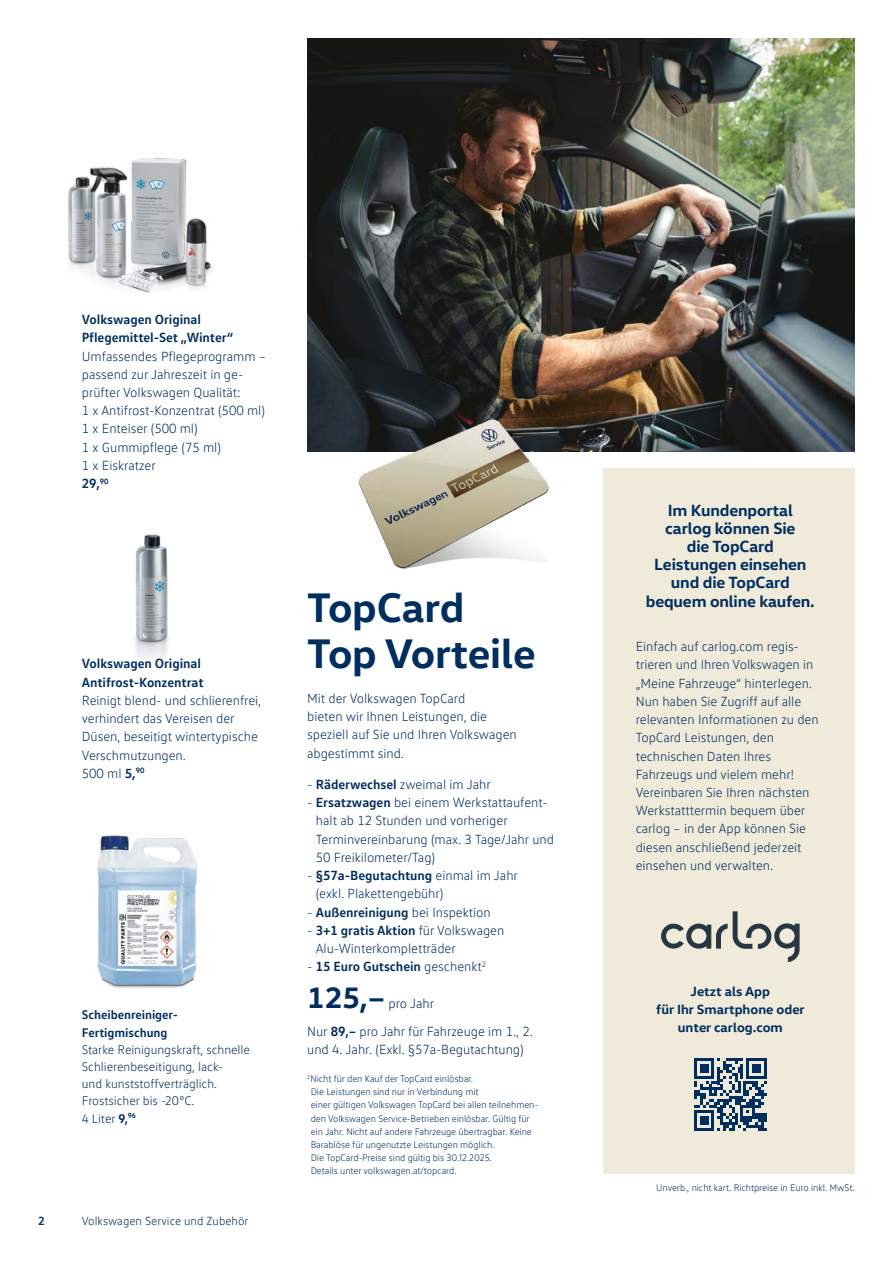
<style>
.page{position:relative;width:893px;height:1263px;background:#fff}
.page>*{position:absolute;margin:0;border:0;box-sizing:border-box;transform-origin:0 0}
.t1{font:700 42px/46.2px "VW Head";letter-spacing:-.005em;color:#002e5e}
.t2{font:700 30px "VW Head";color:#002e5e}
.t3{font:700 16.5px/18.1px "VW Head";letter-spacing:-.01em;color:#002e5e;text-align:center}
.t4{font:300 13.5px/18.3px "VW Text";letter-spacing:-.005em;color:#002e5e}
.t5{font:700 13.5px/18.1px "VW Text";letter-spacing:-.005em;color:#002e5e}
.t6{font:700 13.5px/18.3px "VW Head";color:#002e5e;text-align:center}
.t7{font:300 12.75px/17.2px "VW Text";letter-spacing:-.005em;color:#002e5e}
.t8{font:700 12.75px/17.2px "VW Text";letter-spacing:-.005em;color:#002e5e}
.t9{font:300 12px "VW Text";color:#002e5e}
.t10{font:700 12px "VW Text";color:#002e5e}
.t11{font:300 9.75px/13.2px "VW Text";letter-spacing:-.01em;color:#002e5e}
.s1{font-weight:700}
.s2{font-weight:300}
</style>
<div class="page">
<img style="left:135px;top:534px;width:34px;height:126px">
<img style="left:307px;top:38px;width:548px;height:413px">
<div style="left:603px;top:468px;width:252px;height:706px;background:#f0eadb"></div>
<img style="left:342px;top:374px;width:245px;height:195px">
<img style="left:97px;top:835px;width:101px;height:153px">
<img style="left:68px;top:158px;width:144px;height:135px">
<svg style="left:661px;top:911px;width:139px;height:51px"></svg>
<svg style="left:694px;top:1058px;width:73px;height:73px"></svg>
<p class="t5" style="left:82px;top:310px;width:153px">Volkswagen Original<br>Pflegemittel-Set „Winter“</p>
<p class="t4" style="left:82px;top:347px;width:186px">Umfassendes Pflegeprogramm – passend zur Jahreszeit in ge&shy;prüfter Volkswagen Qualität:<br>1 x Antifrost-Konzentrat (500 ml)<br>1 x Enteiser (500 ml)<br>1 x Gummipflege (75 ml)<br>1 x Eiskratzer<br><span class="s1">29,</span><sup>90</sup></p>
<p class="t5" style="left:82px;top:654px;width:123px">Volkswagen Original<br>Antifrost-Konzentrat</p>
<p class="t4" style="left:82px;top:691px;width:181px">Reinigt blend- und schlierenfrei, verhindert das Vereisen der<br>Düsen, beseitigt wintertypische<br>Verschmutzungen.<br>500 ml <span class="s1">5,</span><sup>90</sup></p>
<p class="t8" style="left:82px;top:1006px;width:98px">Scheibenreiniger-<br>Fertigmischung</p>
<p class="t7" style="left:82px;top:1040px;width:170px">Starke Reinigungskraft, schnelle<br>Schlierenbeseitigung, lack-<br>und kunststoffverträglich.<br>Frostsicher bis -20°C.<br>4 Liter <span class="s1">9,</span><sup>96</sup></p>
<p class="t10" style="left:38px;top:1213px;width:8px">2</p>
<p class="t9" style="left:82px;top:1213px;width:168px">Volkswagen Service und Zubehör</p>
<h1 class="t1" style="left:307px;top:583px;width:230px">TopCard<br>Top Vorteile</h1>
<p class="t4" style="left:307px;top:689px;width:211px">Mit der Volkswagen TopCard<br>bieten wir Ihnen Leistungen, die speziell auf Sie und Ihren Volkswagen abgestimmt sind.</p>
<p class="t4" style="left:307px;top:775px;width:185px">- <span class="s1">Räderwechsel</span> zweimal im Jahr</p>
<p class="t4" style="left:316px;top:793px;width:240px;text-indent:-9px">- <span class="s1">Ersatzwagen</span> bei einem Werkstattaufent&shy;halt ab 12 Stunden und vorheriger Terminvereinbarung (max. 3 Tage/Jahr und 50 Freikilometer/Tag)</p>
<p class="t4" style="left:316px;top:866px;width:204px;text-indent:-9px">- <span class="s1">§57a-Begutachtung</span> einmal im Jahr (exkl. Plakettengebühr)</p>
<p class="t4" style="left:307px;top:902px;width:185px">- <span class="s1">Außenreinigung</span> bei Inspektion</p>
<p class="t4" style="left:316px;top:921px;width:190px;text-indent:-9px">- <span class="s1">3+1 gratis Aktion</span> für Volkswagen<br>Alu-Winterkompletträder</p>
<p class="t5" style="left:307px;top:957px;width:180px"><span class="s2">-</span> 15 Euro Gutschein <span class="s2">geschenkt</span><sup>2</sup></p>
<h2 class="t2" style="left:307px;top:978px;width:80px">125,–</h2>
<p class="t4" style="left:389px;top:994px;width:47px">pro Jahr</p>
<p class="t4" style="left:307px;top:1021px;width:227px">Nur <span class="s1">89,–</span> pro Jahr für Fahrzeuge im 1., 2. und 4. Jahr. (Exkl. §57a-Begutachtung)</p>
<p class="t11" style="left:311px;top:1072px;width:229px;text-indent:-3px"><sup>2</sup>Nicht für den Kauf der TopCard einlösbar.<br>Die Leistungen sind nur in Verbindung mit<br>einer gültigen Volkswagen TopCard bei allen teilnehmen&shy;den Volkswagen Service-Betrieben einlösbar. Gültig für ein Jahr. Nicht auf andere Fahrzeuge übertragbar. Keine Barablöse für ungenutzte Leistungen möglich.<br>Die TopCard-Preise sind gültig bis 30.12.2025.<br>Details unter volkswagen.at/topcard.</p>
<p class="t3" style="left:646px;top:500px;width:170px">Im Kundenportal carlog können Sie<br>die TopCard<br>Leistungen einsehen und die TopCard bequem online kaufen.</p>
<p class="t4" style="left:636px;top:637px;width:184px">Einfach auf carlog.com regis&shy;trieren und Ihren Volkswagen in „Meine Fahrzeuge“ hinterlegen.<br>Nun haben Sie Zugriff auf alle relevanten Informationen zu den<br>TopCard Leistungen, den technischen Daten Ihres<br>Fahrzeugs und vielem mehr!<br>Vereinbaren Sie Ihren nächsten<br>Werkstatttermin bequem über carlog – in der App können Sie diesen anschließend jederzeit einsehen und verwalten.</p>
<p class="t6" style="left:656px;top:981px;width:150px">Jetzt als App<br>für Ihr Smartphone oder unter carlog.com</p>
<p class="t11" style="left:656px;top:1180px;width:200px">Unverb., nicht kart. Richtpreise in Euro inkl. MwSt.</p>
</div>
